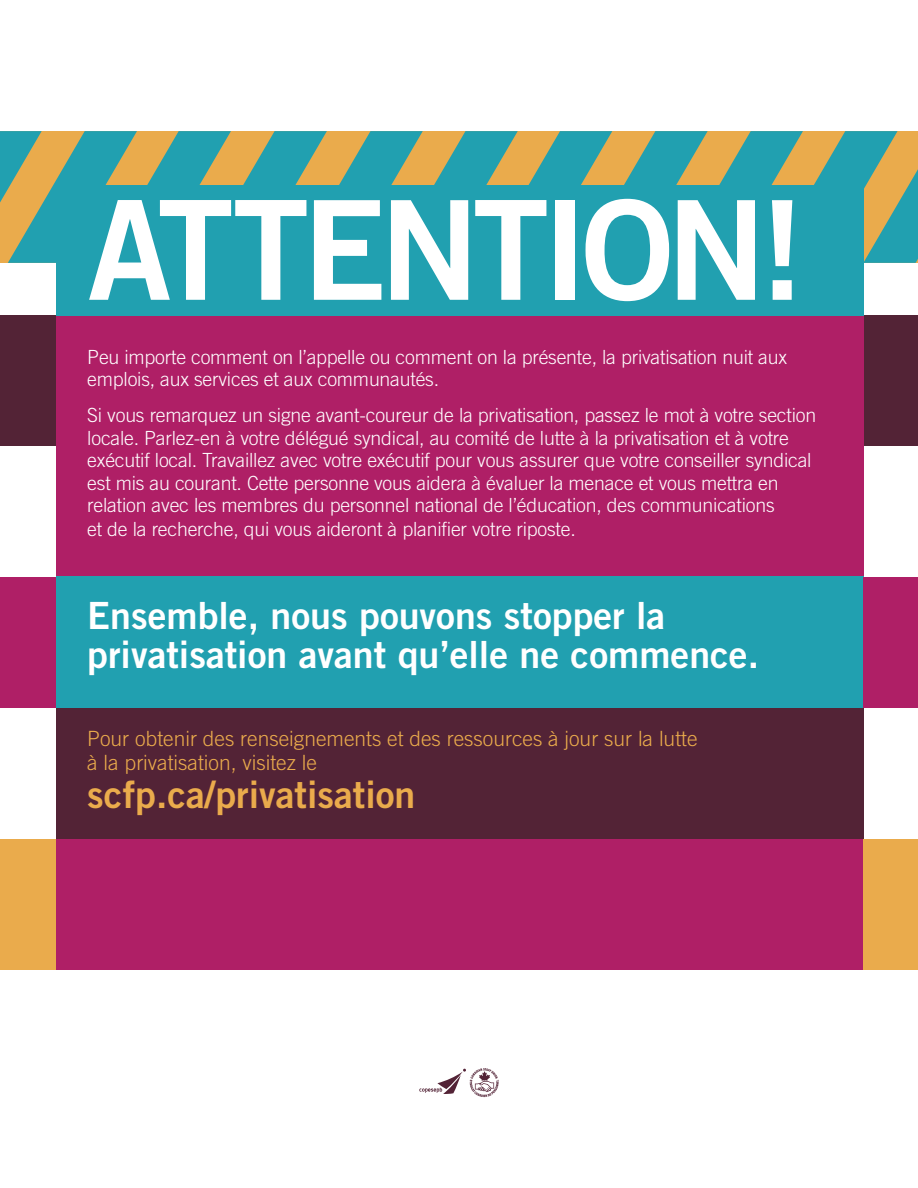
<style>
.page{position:relative;width:918px;height:1188px;background:#fff}
.page>*{position:absolute;margin:0;border:0;box-sizing:border-box;transform-origin:0 0}
.t1{font:138px "Trade Gothic Bold Two";letter-spacing:-.05em;color:#fff}
.t2{font:37.5px/39px "Trade Gothic Bold Two";color:#fff}
.t3{font:37.5px "Trade Gothic Bold Two";color:#eaab4c}
.t4{font:300 21px/24px "Trade Gothic";color:#eaab4c}
.t5{font:300 19.5px/22.8px "Trade Gothic";letter-spacing:-.01em;color:#fff}
</style>
<div class="page">
<div style="left:56px;top:707px;width:808px;height:132px;background:#532336"></div>
<div style="left:864px;top:316px;width:54px;height:130px;background:#532336"></div>
<div style="left:0;top:316px;width:56px;height:130px;background:#532336"></div>
<div style="left:56px;top:316px;width:808px;height:261px;background:#af1f66"></div>
<div style="left:56px;top:577px;width:808px;height:130px;background:#21a0b0"></div>
<div style="left:56px;top:839px;width:808px;height:131px;background:#af1f66"></div>
<svg style="left:0;top:131px;width:918px;height:132px;background:#7da581"></svg>
<div style="left:56px;top:185px;width:808px;height:131px;background:#21a0b0"></div>
<div style="left:864px;top:577px;width:54px;height:130px;background:#af1f66"></div>
<div style="left:864px;top:839px;width:54px;height:131px;background:#eaab4c"></div>
<div style="left:0;top:577px;width:56px;height:130px;background:#af1f66"></div>
<div style="left:0;top:839px;width:56px;height:131px;background:#eaab4c"></div>
<svg style="left:419px;top:1068px;width:80px;height:29px"></svg>
<p class="t1" style="left:87px;top:165px;width:719px">ATTENTION!</p>
<p class="t5" style="left:87px;top:346px;width:701px">Peu importe comment on l’appelle ou comment on la présente, la privatisation nuit aux emplois, aux services et aux communautés.</p>
<p class="t5" style="left:87px;top:404px;width:730px">Si vous remarquez un signe avant-coureur de la privatisation, passez le mot à votre section locale. Parlez-en à votre délégué syndical, au comité de lutte à la privatisation et à votre exécutif local. Travaillez avec votre exécutif pour vous assurer que votre conseiller syndical est mis au courant. Cette personne vous aidera à évaluer la menace et vous mettra en relation avec les membres du personnel national de l’éducation, des communications<br>et de la recherche, qui vous aideront à planifier votre riposte.</p>
<p class="t2" style="left:87px;top:596px;width:673px">Ensemble, nous pouvons stopper la privatisation avant qu’elle ne commence.</p>
<p class="t4" style="left:87px;top:727px;width:612px">Pour obtenir des renseignements et des ressources à jour sur la lutte à la privatisation, visitez le</p>
<p class="t3" style="left:87px;top:771px;width:330px">scfp.ca/privatisation</p>
</div>
